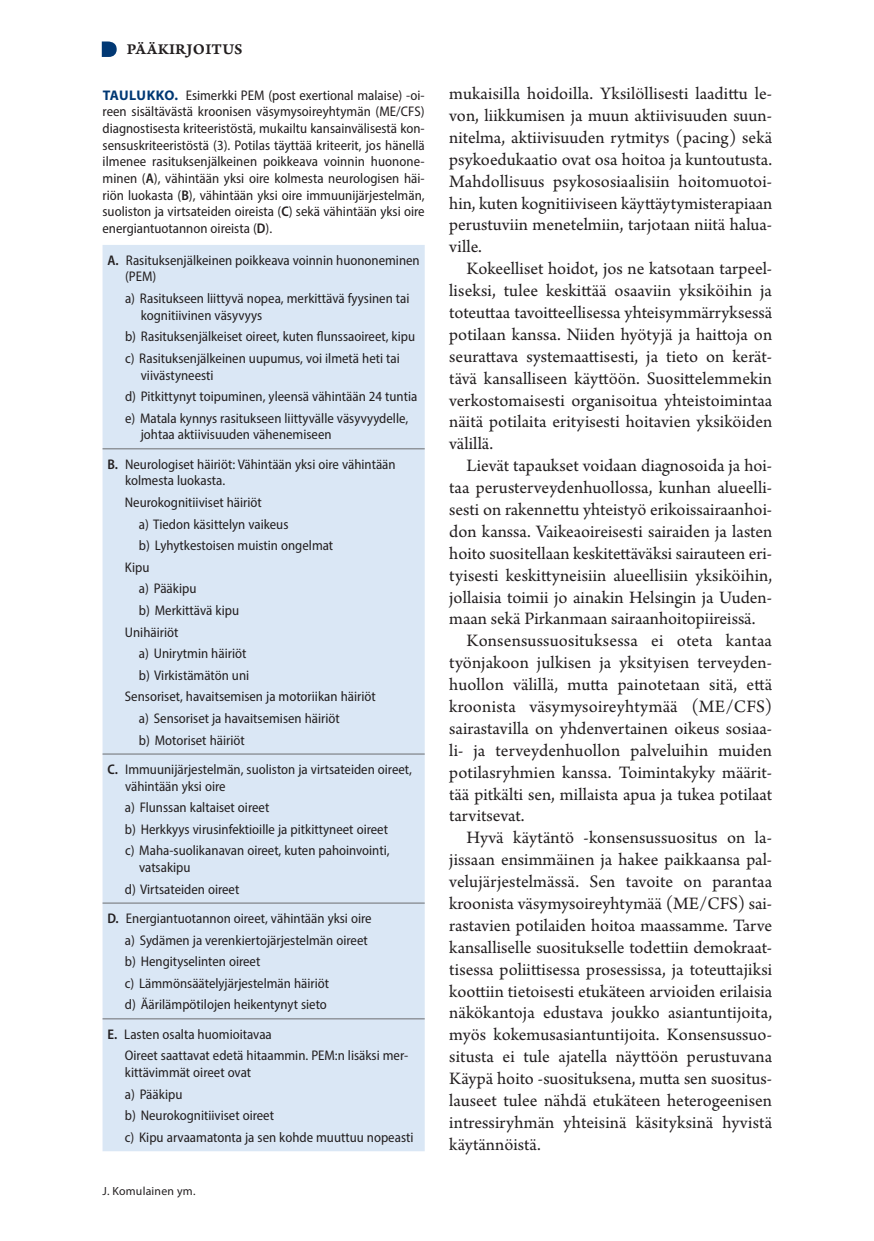
<style>
.page{position:relative;width:874px;height:1241px;background:#fff}
.page>*{position:absolute;margin:0;border:0;box-sizing:border-box;transform-origin:0 0}
.t1{font:18.38px/21.9px "Arno Pro";color:#231f20;text-align:justify}
.vinj{font:15.75px "Arno Pro Smbd Caption";letter-spacing:.015em;color:#231f20}
.t{font:semi-condensed 14px/16.6px "Myriad Pro";color:#231f20}
.Ala{font:11.9px "Myriad Pro";letter-spacing:.02em;color:#231f20}
.s1{font-weight:700;font-stretch:normal;color:#013874}
.s2{font-weight:600}
</style>
<div class="page">
<svg style="left:102px;top:41px;width:15px;height:16px"></svg>
<div style="left:102px;top:245px;width:322px;height:905px;background:#dae7f5"></div>
<hr style="left:102px;top:448px;width:322px;height:1px;background:#6c6d70">
<hr style="left:102px;top:753px;width:322px;height:1px;background:#6c6d70">
<hr style="left:102px;top:902px;width:322px;height:1px;background:#6c6d70">
<hr style="left:102px;top:1018px;width:322px;height:1px;background:#6c6d70">
<p class="vinj" style="left:127px;top:40px;width:117px">PÄÄKIRJOITUS</p>
<p class="t" style="left:102px;top:87px;width:324px;text-align:justify"><span class="s1">TAULUKKO.</span> Esimerkki PEM (post exertional malaise) ‑oi‑ reen sisältävästä kroonisen väsymysoireyhtymän (ME/CFS) diagnostisesta kriteeristöstä, mukailtu kansainvälisestä kon‑ sensuskriteeristöstä (3). Potilas täyttää kriteerit, jos hänellä ilmenee rasituksenjälkeinen poikkeava voinnin huonone‑ minen (<span class="s2">A</span>), vähintään yksi oire kolmesta neurologisen häi‑ riön luokasta (<span class="s2">B</span>), vähintään yksi oire immuunijärjestelmän, suoliston ja virtsateiden oireista (<span class="s2">C</span>) sekä vähintään yksi oire energiantuotannon oireista (<span class="s2">D</span>).</p>
<p class="t" style="left:125px;top:251px;width:296px;text-indent:-18px"><span class="s2">A.</span> Rasituksenjälkeinen poikkeava voinnin huononeminen (PEM)</p>
<p class="t" style="left:141px;top:290px;width:270px;text-indent:-16px">a) Rasitukseen liittyvä nopea, merkittävä fyysinen tai kognitiivinen väsyvyys</p>
<p class="t" style="left:125px;top:328px;width:291px">b) Rasituksenjälkeiset oireet, kuten flunssaoireet, kipu</p>
<p class="t" style="left:141px;top:349px;width:260px;text-indent:-16px">c) Rasituksenjälkeinen uupumus, voi ilmetä heti tai viivästyneesti</p>
<p class="t" style="left:125px;top:388px;width:294px">d) Pitkittynyt toipuminen, yleensä vähintään 24 tuntia</p>
<p class="t" style="left:141px;top:409px;width:269px;text-indent:-16px">e) Matala kynnys rasitukseen liittyvälle väsyvyydelle, johtaa aktiivisuuden vähenemiseen</p>
<p class="t" style="left:125px;top:455px;width:272px;text-indent:-18px"><span class="s2">B.</span> Neurologiset häiriöt: Vähintään yksi oire vähintään kolmesta luokasta.</p>
<p class="t" style="left:125px;top:493px;width:138px">Neurokognitiiviset häiriöt</p>
<p class="t" style="left:139px;top:515px;width:151px">a) Tiedon käsittelyn vaikeus</p>
<p class="t" style="left:139px;top:537px;width:196px">b) Lyhytkestoisen muistin ongelmat</p>
<p class="t" style="left:125px;top:558px;width:26px">Kipu</p>
<p class="t" style="left:139px;top:580px;width:59px">a) Pääkipu</p>
<p class="t" style="left:139px;top:601px;width:102px">b) Merkittävä kipu</p>
<p class="t" style="left:125px;top:623px;width:55px">Unihäiriöt</p>
<p class="t" style="left:139px;top:645px;width:109px">a) Unirytmin häiriöt</p>
<p class="t" style="left:139px;top:666px;width:112px">b) Virkistämätön uni</p>
<p class="t" style="left:125px;top:688px;width:252px">Sensoriset, havaitsemisen ja motoriikan häiriöt</p>
<p class="t" style="left:139px;top:709px;width:202px">a) Sensoriset ja havaitsemisen häiriöt</p>
<p class="t" style="left:139px;top:731px;width:107px">b) Motoriset häiriöt</p>
<p class="t" style="left:125px;top:760px;width:288px;text-indent:-18px"><span class="s2">C.</span> Immuunijärjestelmän, suoliston ja virtsateiden oireet, vähintään yksi oire</p>
<p class="t" style="left:125px;top:798px;width:146px">a) Flunssan kaltaiset oireet</p>
<p class="t" style="left:125px;top:820px;width:264px">b) Herkkyys virusinfektioille ja pitkittyneet oireet</p>
<p class="t" style="left:139px;top:842px;width:252px;text-indent:-14px">c) Maha-suolikanavan oireet, kuten pahoinvointi, vatsakipu</p>
<p class="t" style="left:125px;top:880px;width:116px">d) Virtsateiden oireet</p>
<p class="t" style="left:107px;top:909px;width:265px"><span class="s2">D.</span> Energiantuotannon oireet, vähintään yksi oire</p>
<p class="t" style="left:125px;top:931px;width:244px">a) Sydämen ja verenkiertojärjestelmän oireet</p>
<p class="t" style="left:125px;top:952px;width:137px">b) Hengityselinten oireet</p>
<p class="t" style="left:125px;top:974px;width:206px">c) Lämmönsäätelyjärjestelmän häiriöt</p>
<p class="t" style="left:125px;top:996px;width:203px">d) Äärilämpötilojen heikentynyt sieto</p>
<p class="t" style="left:107px;top:1025px;width:166px"><span class="s2">E.</span> Lasten osalta huomioitavaa</p>
<p class="t" style="left:125px;top:1046px;width:285px">Oireet saattavat edetä hitaammin. PEM:n lisäksi mer‑ kittävimmät oireet ovat</p>
<p class="t" style="left:125px;top:1085px;width:59px">a) Pääkipu</p>
<p class="t" style="left:125px;top:1106px;width:151px">b) Neurokognitiiviset oireet</p>
<p class="t" style="left:125px;top:1128px;width:290px">c) Kipu arvaamatonta ja sen kohde muuttuu nopeasti</p>
<p class="Ala" style="left:102px;top:1183px;width:94px">J. Komulainen ym.</p>
<p class="t1" style="left:449px;top:84px;width:324px">mukaisilla hoidoilla. Yksilöllisesti laadittu le&shy;von, liikkumisen ja muun aktiivisuuden suun&shy;nitelma, aktiivisuuden rytmitys (pacing) sekä psykoedukaatio ovat osa hoitoa ja kuntoutusta.<br>Mahdollisuus psykososiaalisiin hoitomuotoi&shy;hin, kuten kognitiiviseen käyttäytymisterapiaan perustuviin menetelmiin, tarjotaan niitä halua&shy;ville.</p>
<p class="t1" style="left:449px;top:259px;width:324px;text-indent:17px">Kokeelliset hoidot, jos ne katsotaan tarpeel&shy;liseksi, tulee keskittää osaaviin yksiköihin ja toteuttaa tavoitteellisessa yhteisymmärryksessä potilaan kanssa. Niiden hyötyjä ja haittoja on seurattava systemaattisesti, ja tieto on kerät&shy;tävä kansalliseen käyttöön. Suosittelemmekin verkostomaisesti organisoitua yhteistoimintaa näitä potilaita erityisesti hoitavien yksiköiden välillä.</p>
<p class="t1" style="left:449px;top:455px;width:324px;text-indent:17px">Lievät tapaukset voidaan diagnosoida ja hoi&shy;taa perusterveydenhuollossa, kunhan alueelli&shy;sesti on rakennettu yhteistyö erikoissairaanhoi&shy;don kanssa. Vaikeaoireisesti sairaiden ja lasten hoito suositellaan keskitettäväksi sairauteen eri&shy;tyisesti keskittyneisiin alueellisiin yksiköihin, jollaisia toimii jo ainakin Helsingin ja Uuden&shy;maan sekä Pirkanmaan sairaanhoitopiireissä.</p>
<p class="t1" style="left:449px;top:630px;width:324px;text-indent:17px">Konsensussuosituksessa ei oteta kantaa työnjakoon julkisen ja yksityisen terveyden&shy;huollon välillä, mutta painotetaan sitä, että kroonista väsymysoireyhtymää (ME/CFS) sairastavilla on yhdenvertainen oikeus sosiaa&shy;li- ja terveydenhuollon palveluihin muiden potilasryhmien kanssa. Toimintakyky määrit&shy;tää pitkälti sen, millaista apua ja tukea potilaat tarvitsevat.</p>
<p class="t1" style="left:449px;top:827px;width:324px;text-indent:17px">Hyvä käytäntö ‑konsensussuositus on la&shy;jissaan ensimmäinen ja hakee paikkaansa pal&shy;velujärjestelmässä. Sen tavoite on parantaa kroonista väsymysoireyhtymää (ME/CFS) sai&shy;rastavien potilaiden hoitoa maassamme. Tarve kansalliselle suositukselle todettiin demokraat&shy;tisessa poliittisessa prosessissa, ja toteuttajiksi koottiin tietoisesti etukäteen arvioiden erilaisia näkökantoja edustava joukko asiantuntijoita, myös kokemusasiantuntijoita. Konsensussuo&shy;situsta ei tule ajatella näyttöön perustuvana Käypä hoito ‑suosituksena, mutta sen suositus&shy;lauseet tulee nähdä etukäteen heterogeenisen intressiryhmän yhteisinä käsityksinä hyvistä käytännöistä.</p>
</div>
